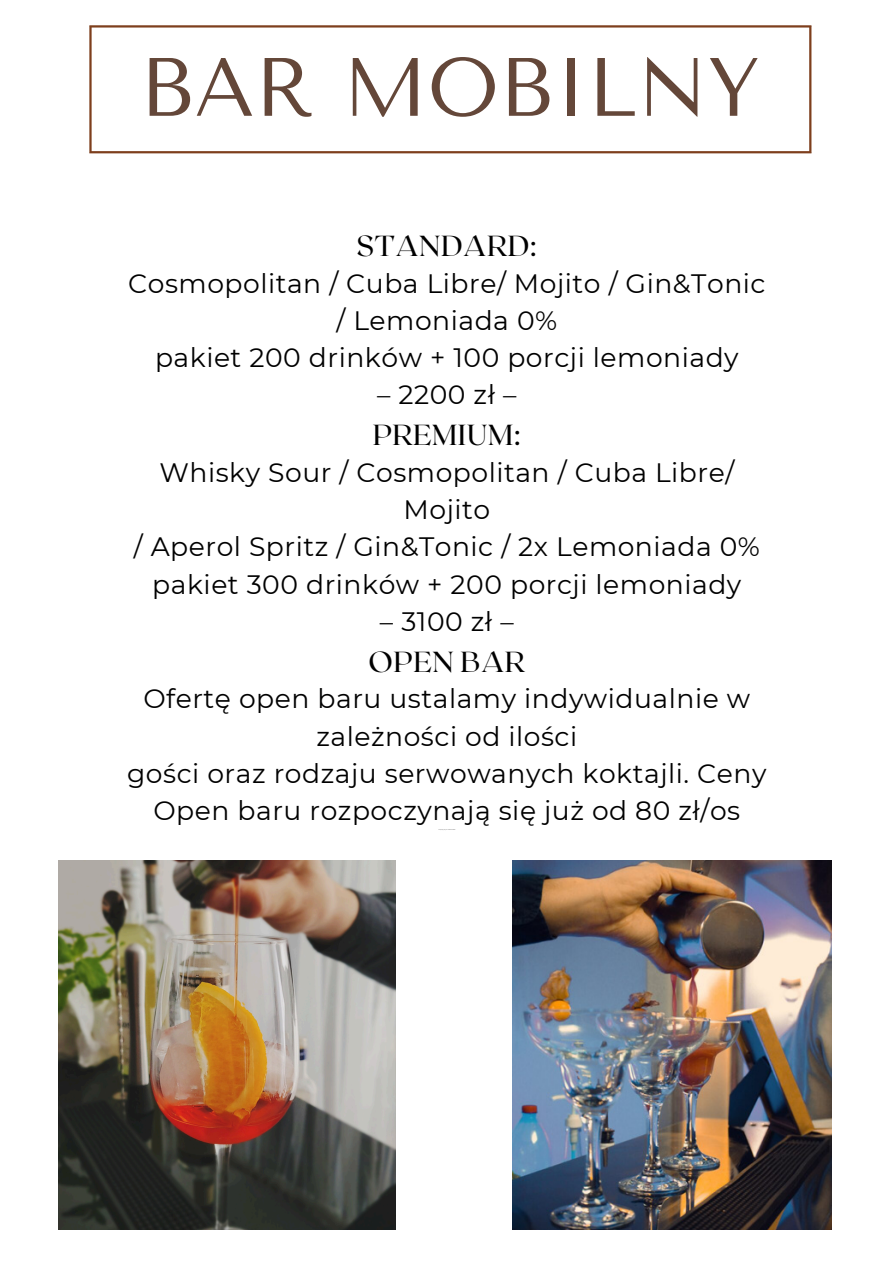
<style>
.page{position:relative;width:894px;height:1264px;background:#fff}
.page>*{position:absolute;margin:0;border:0;box-sizing:border-box;transform-origin:0 0}
.t1{font:82.5px "Tenor Sans";color:#644739}
.t2{font:28.95px "Roxborough CF";letter-spacing:.02em;color:#000}
.t3{font:26.55px/37.2px "Montserrat";letter-spacing:.02em;color:#000;text-align:center}
</style>
<div class="page">
<hr style="left:89px;top:28px;width:3px;height:123px;background:#7e3f1d">
<hr style="left:809px;top:28px;width:2px;height:123px;background:#7e3f1d">
<hr style="left:89px;top:25px;width:722px;height:3px;background:#7e3f1d">
<hr style="left:89px;top:151px;width:722px;height:2px;background:#7e3f1d">
<img style="left:512px;top:860px;width:319px;height:369px">
<img style="left:59px;top:860px;width:336px;height:369px">
<h1 class="t1" style="left:140px;top:40px;width:621px">BAR MOBILNY</h1>
<p class="t2" style="left:356px;top:227px;width:182px">STANDARD:</p>
<p class="t3" style="left:128px;top:264px;width:638px">Cosmopolitan / Cuba Libre/ Mojito / Gin&amp;Tonic</p>
<p class="t3" style="left:336px;top:302px;width:222px">/ Lemoniada 0%</p>
<p class="t3" style="left:155px;top:339px;width:585px">pakiet 200 drinków + 100 porcji lemoniady</p>
<p class="t3" style="left:377px;top:376px;width:141px">– 2200 zł –</p>
<p class="t2" style="left:372px;top:416px;width:150px">PREMIUM:</p>
<p class="t3" style="left:159px;top:454px;width:576px">Whisky Sour / Cosmopolitan / Cuba Libre/<br>Mojito</p>
<p class="t3" style="left:134px;top:528px;width:627px">/ Aperol Spritz / Gin&amp;Tonic / 2x Lemoniada 0%</p>
<p class="t3" style="left:152px;top:565px;width:590px">pakiet 300 drinków + 200 porcji lemoniady</p>
<p class="t3" style="left:380px;top:602px;width:135px">– 3100 zł –</p>
<p class="t2" style="left:368px;top:642px;width:158px">OPEN BAR</p>
<p class="t3" style="left:143px;top:680px;width:608px">Ofertę open baru ustalamy indywidualnie w zależności od ilości</p>
<p class="t3" style="left:127px;top:754px;width:640px">gości oraz rodzaju serwowanych koktajli. Ceny<br>Open baru rozpoczynają się już od 80 zł/os</p>
</div>
